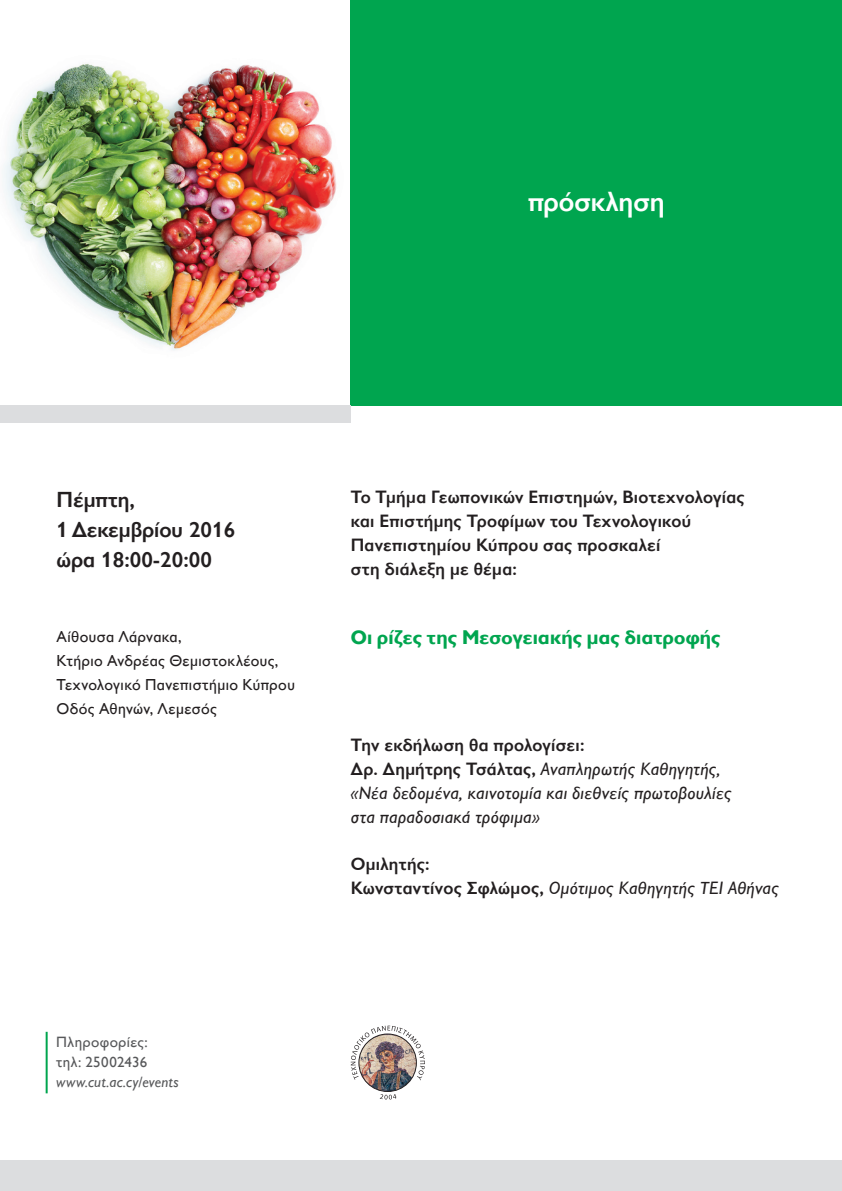
<style>
.page{position:relative;width:842px;height:1191px;background:#fff}
.page>*{position:absolute;margin:0;border:0;box-sizing:border-box;transform-origin:0 0}
.t1{font:600 28px "Gill Sans Hel TF";color:#fff}
.t2{font:600 22px/30px "Gill Sans Hel TF";color:#231f20}
.t3{font:700 20px "Gill Sans Hel Pt";letter-spacing:.015em;color:#00a54f}
.t4{font:600 18px/24px "Gill Sans Hel TF";letter-spacing:.02em;color:#231f20}
.t5{font:italic 18px/24px "Gill Sans Hel TF";letter-spacing:.02em;color:#231f20}
.t6{font:16px/24px "Gill Sans Hel TF";letter-spacing:.025em;color:#231f20}
.t7{font:15px/20px "Gill Sans Hel TF";letter-spacing:.03em;color:#57585a}
.t8{font:italic 15px "Gill Sans Hel TF";letter-spacing:.015em;color:#57585a}
.s1{font-weight:600;font-style:normal}
.s2{font-weight:400;font-style:italic}
</style>
<div class="page">
<img style="left:3px;top:36px;width:348px;height:334px">
<div style="left:351px;top:0;width:491px;height:406px;background:#00a54f"></div>
<div style="left:0;top:406px;width:351px;height:17px;background:#dcdddf"></div>
<div style="left:0;top:1160px;width:842px;height:31px;background:#dcdddf"></div>
<hr style="left:46px;top:1031px;width:2px;height:62px;background:#00a54f">
<img style="left:359px;top:1034px;width:57px;height:57px;border-radius:29px">
<img style="left:351px;top:1025px;width:74px;height:55px">
<svg style="left:380px;top:1094px;width:16px;height:5px"></svg>
<div style="left:358px;top:1033px;width:59px;height:59px;border:1px solid #231f20;border-radius:50%"></div>
<h1 class="t1" style="left:528px;top:187px;width:138px">πρόσκληση</h1>
<p class="t2" style="left:57px;top:484px;width:180px">Πέµπτη,<br>1 ∆εκεµβρίου 2016 ώρα 18:00-20:00</p>
<p class="t6" style="left:57px;top:625px;width:240px">Αίθουσα Λάρνακα,<br>Κτήριο Ανδρέας Θεµιστοκλέους,<br>Τεχνολογικό Πανεπιστήµιο Κύπρου<br>Οδός Αθηνών, Λεµεσός</p>
<p class="t7" style="left:56px;top:1032px;width:93px">Πληροφορίες: τηλ: 25002436</p>
<p class="t8" style="left:56px;top:1074px;width:124px">www.cut.ac.cy/events</p>
<p class="t4" style="left:351px;top:485px;width:395px">To Τµήµα Γεωπονικών Επιστηµών, Βιοτεχνολογίας και Επιστήµης Τροφίµων του Τεχνολογικού Πανεπιστηµίου Κύπρου σας προσκαλεί<br>στη διάλεξη µε θέµα:</p>
<p class="t3" style="left:351px;top:625px;width:371px">Οι ρίζες της Μεσογειακής µας διατροφής</p>
<p class="t5" style="left:351px;top:733px;width:382px"><span class="s1">Την εκδήλωση θα προλογίσει:<br>∆ρ. ∆ηµήτρης Τσάλτας,</span> Αναπληρωτής Καθηγητής, «Νέα δεδοµένα, καινοτοµία και διεθνείς πρωτοβουλίες στα παραδοσιακά τρόφιµα»</p>
<p class="t4" style="left:351px;top:852px;width:430px">Οµιλητής:<br>Κωνσταντίνος Σφλώµος, <span class="s2">Οµότιµος Καθηγητής ΤΕΙ Αθήνας</span></p>
</div>
